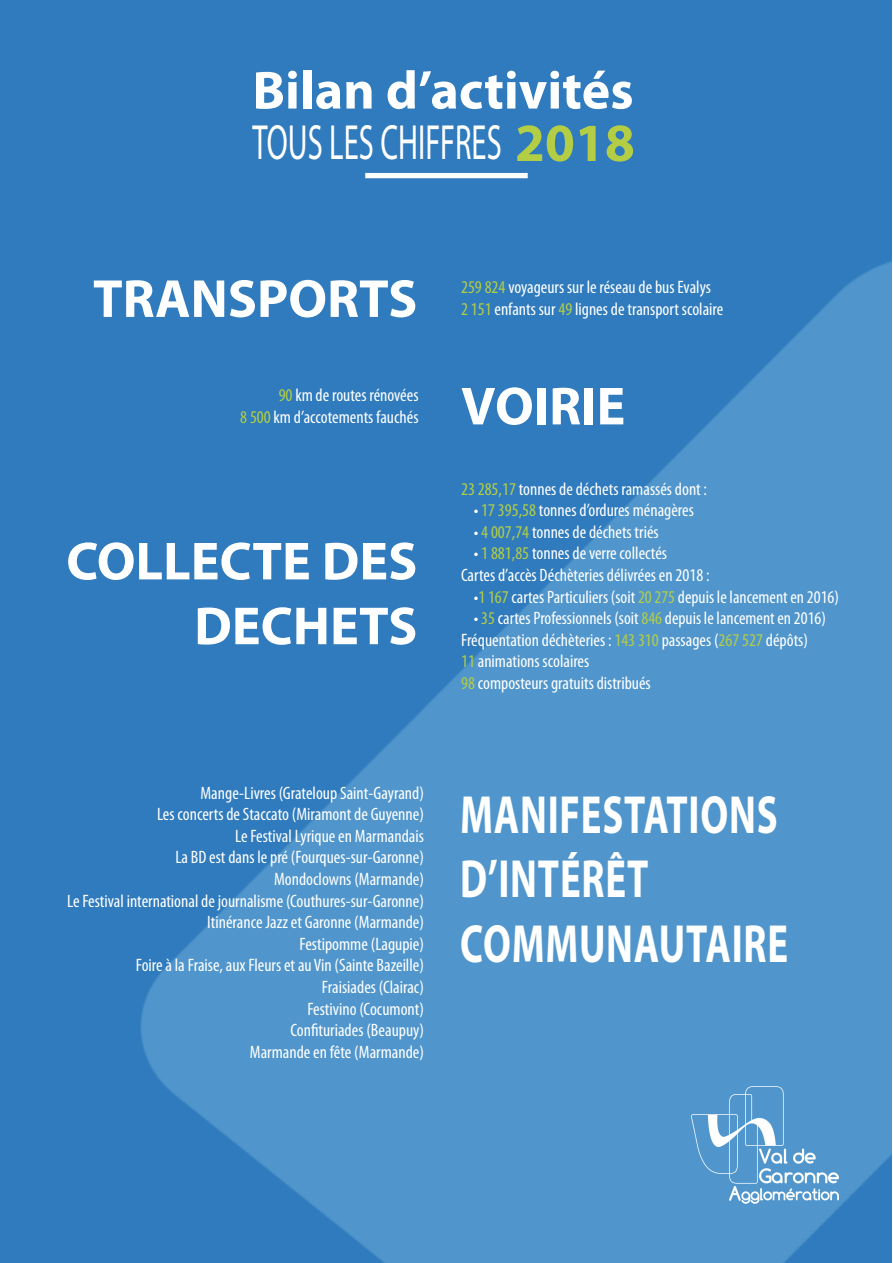
<style>
.page{position:relative;width:893px;height:1263px;background:#fff}
.page>*{position:absolute;margin:0;border:0;box-sizing:border-box;transform-origin:0 0}
.t1{font:700 54px/64.8px "Myriad Pro";color:#fff;text-align:right}
.t2{font:700 54px/64.8px "Myriad Pro";letter-spacing:.02em;color:#fff;scale:.72 1}
.t3{font:49.65px "Myriad Pro";color:#fff;scale:.62 1}
.t4{font:condensed 18px "Myriad Pro";color:#fff}
.s1{font-weight:700;font-size:54px;color:#b3ce45}
.s2{color:#b3ce45}
</style>
<div class="page">
<img style="left:0;top:0;width:892px;height:1263px">
<img style="left:692px;top:1086px;width:147px;height:118px">
<div style="left:365px;top:173px;width:163px;height:5px;background:#fff"></div>
<p class="t1" style="left:252px;top:56px;width:383px">Bilan d’activités</p>
<p class="t3" style="left:252px;top:112px;width:618px">TOUS LES CHIFFRES <span class="s1">2018</span></p>
<p class="t1" style="left:93px;top:265px;width:326px">TRANSPORTS</p>
<p class="t4" style="left:279px;top:385px;width:141px"><span class="s2">90</span> km de routes rénovées</p>
<p class="t4" style="left:240px;top:406px;width:180px"><span class="s2">8 500</span> km d’accotements fauchés</p>
<p class="t1" style="left:66px;top:527px;width:353px">COLLECTE DES<br>DECHETS</p>
<p class="t4" style="left:201px;top:782px;width:225px">Mange-Livres (Grateloup Saint-Gayrand)</p>
<p class="t4" style="left:157px;top:803px;width:268px">Les concerts de Staccato (Miramont de Guyenne)</p>
<p class="t4" style="left:235px;top:825px;width:190px">Le Festival Lyrique en Marmandais</p>
<p class="t4" style="left:175px;top:846px;width:250px">La BD est dans le pré (Fourques-sur-Garonne)</p>
<p class="t4" style="left:274px;top:868px;width:151px">Mondoclowns (Marmande)</p>
<p class="t4" style="left:67px;top:890px;width:358px">Le Festival international de journalisme (Couthures-sur-Garonne)</p>
<p class="t4" style="left:207px;top:911px;width:218px">Itinérance Jazz et Garonne (Marmande)</p>
<p class="t4" style="left:300px;top:933px;width:126px">Festipomme (Lagupie)</p>
<p class="t4" style="left:136px;top:954px;width:290px">Foire à la Fraise, aux Fleurs et au Vin (Sainte Bazeille)</p>
<p class="t4" style="left:322px;top:976px;width:104px">Fraisiades (Clairac)</p>
<p class="t4" style="left:307px;top:998px;width:118px">Festivino (Cocumont)</p>
<p class="t4" style="left:290px;top:1019px;width:135px">Confituriades (Beaupuy)</p>
<p class="t4" style="left:250px;top:1041px;width:176px">Marmande en fête (Marmande)</p>
<p class="t4" style="left:461px;top:276px;width:252px"><span class="s2">259 824</span> voyageurs sur le réseau de bus Evalys</p>
<p class="t4" style="left:461px;top:298px;width:264px"><span class="s2">2 151</span> enfants sur <span class="s2">49</span> lignes de transport scolaire</p>
<p class="t1" style="left:461px;top:372px;width:166px">VOIRIE</p>
<p class="t4" style="left:461px;top:478px;width:248px"><span class="s2">23 285,17</span> tonnes de déchets ramassés dont :</p>
<p class="t4" style="left:474px;top:499px;width:222px">• <span class="s2">17 395,58</span> tonnes d’ordures ménagères</p>
<p class="t4" style="left:474px;top:521px;width:186px">• <span class="s2">4 007,74</span> tonnes de déchets triés</p>
<p class="t4" style="left:474px;top:543px;width:195px">• <span class="s2">1 881,85</span> tonnes de verre collectés</p>
<p class="t4" style="left:461px;top:564px;width:250px">Cartes d’accès Déchèteries délivrées en 2018 :</p>
<p class="t4" style="left:474px;top:586px;width:367px">•<span class="s2">1 167</span> cartes Particuliers (soit <span class="s2">20 275</span> depuis le lancement en 2016)</p>
<p class="t4" style="left:474px;top:607px;width:354px">• <span class="s2">35</span> cartes Professionnels (soit <span class="s2">846</span> depuis le lancement en 2016)</p>
<p class="t4" style="left:461px;top:629px;width:348px">Fréquentation déchèteries : <span class="s2">143 310</span> passages (<span class="s2">267 527</span> dépôts)</p>
<p class="t4" style="left:461px;top:651px;width:130px"><span class="s2">11</span> animations scolaires</p>
<p class="t4" style="left:461px;top:672px;width:191px"><span class="s2">98</span> composteurs gratuits distribués</p>
<p class="t2" style="left:460px;top:780px;width:457px">MANIFESTATIONS<br>D’INTÉRÊT<br>COMMUNAUTAIRE</p>
</div>
